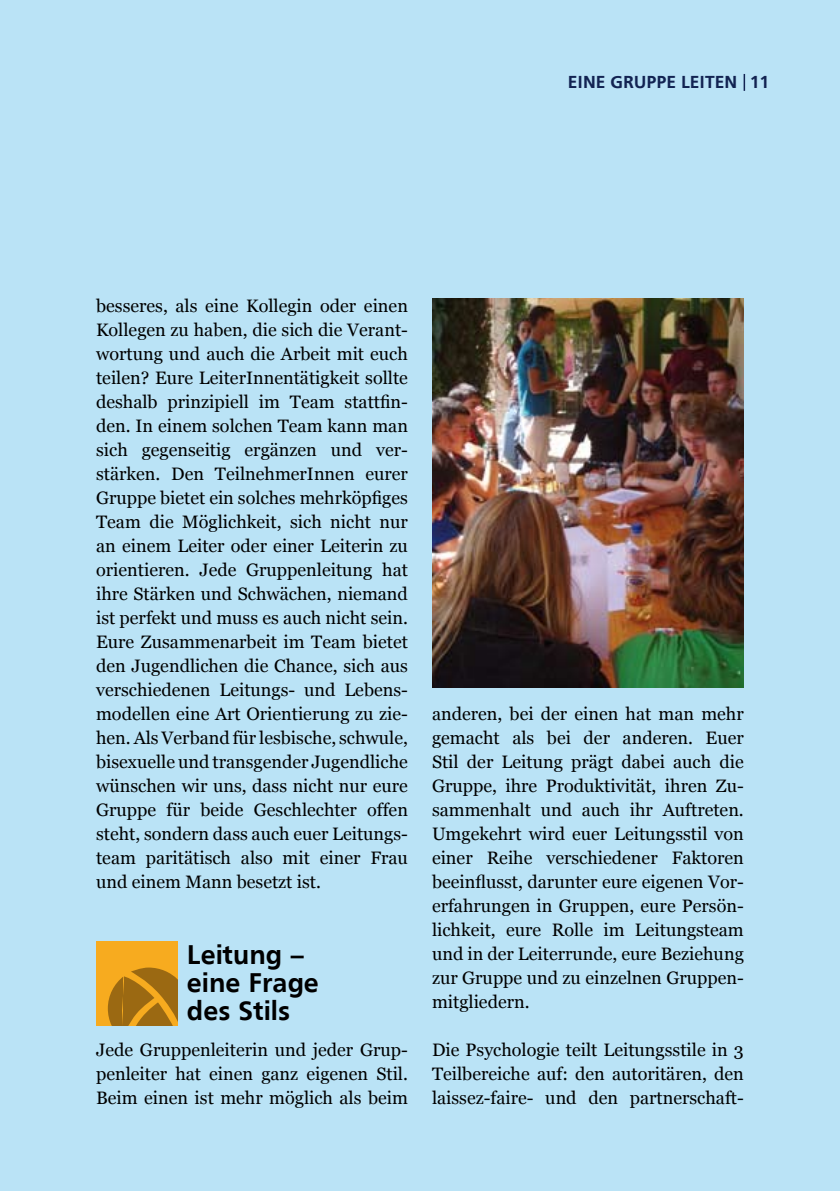
<style>
.page{position:relative;width:840px;height:1191px;background:#fff}
.page>*{position:absolute;margin:0;border:0;box-sizing:border-box;transform-origin:0 0}
.t1{font:700 28px/28px "Frugal Sans";color:#000}
.t2{font:18px/24px "Georgia";color:#000;text-align:justify}
.t3{font:700 18px "Frugal Sans";color:#122352}
</style>
<div class="page">
<div style="left:0;top:0;width:839px;height:1191px;background:#bae3f6"></div>
<svg style="left:743px;top:74px;width:1px;height:17px"></svg>
<div style="left:96px;top:941px;width:82px;height:85px;background:#f7ab1f"></div>
<svg style="left:108px;top:967px;width:70px;height:59px"></svg>
<img style="left:432px;top:298px;width:311px;height:389px">
<p class="t3" style="left:567px;top:72px;width:89px">eine gruppe</p>
<p class="t3" style="left:680px;top:72px;width:90px">leiten 11</p>
<p class="t2" style="left:96px;top:294px;width:313px">besseres, als eine Kollegin oder einen Kollegen zu haben, die sich die Verant&shy;wortung und auch die Arbeit mit euch teilen? Eure LeiterInnentätigkeit sollte deshalb prinzipiell im Team stattfin&shy;den. In einem solchen Team kann man sich gegenseitig ergänzen und ver&shy;stärken. Den TeilnehmerInnen eurer Gruppe bietet ein solches mehrköpfiges Team die Möglichkeit, sich nicht nur an einem Leiter oder einer Leiterin zu orientieren. Jede Gruppenleitung hat ihre Stärken und Schwächen, niemand ist perfekt und muss es auch nicht sein.<br>Eure Zusammenarbeit im Team bietet den Jugendlichen die Chance, sich aus verschiedenen Leitungs- und Lebens&shy;modellen eine Art Orientierung zu zie&shy;hen. Als Verband für lesbische, schwule, bisexuelle und transgender Jugendliche wünschen wir uns, dass nicht nur eure Gruppe für beide Geschlechter offen steht, sondern dass auch euer Leitungs&shy;team paritätisch also mit einer Frau und einem Mann besetzt ist.</p>
<h1 class="t1" style="left:187px;top:940px;width:133px">Leitung – eine Frage des Stils</h1>
<p class="t2" style="left:96px;top:1038px;width:313px">Jede Gruppenleiterin und jeder Grup&shy;penleiter hat einen ganz eigenen Stil.<br>Beim einen ist mehr möglich als beim</p>
<p class="t2" style="left:432px;top:702px;width:313px">anderen, bei der einen hat man mehr gemacht als bei der anderen. Euer Stil der Leitung prägt dabei auch die Gruppe, ihre Produktivität, ihren Zu&shy;sammenhalt und auch ihr Auftreten.<br>Umgekehrt wird euer Leitungsstil von einer Reihe verschiedener Faktoren beeinflusst, darunter eure eigenen Vor&shy;erfahrungen in Gruppen, eure Persön&shy;lichkeit, eure Rolle im Leitungsteam und in der Leiterrunde, eure Beziehung zur Gruppe und zu einzelnen Gruppen&shy;mitgliedern.</p>
<p class="t2" style="left:432px;top:1038px;width:313px">Die Psychologie teilt Leitungsstile in 3<br>Teilbereiche auf: den autoritären, den laissez-faire- und den partnerschaft-</p>
</div>
